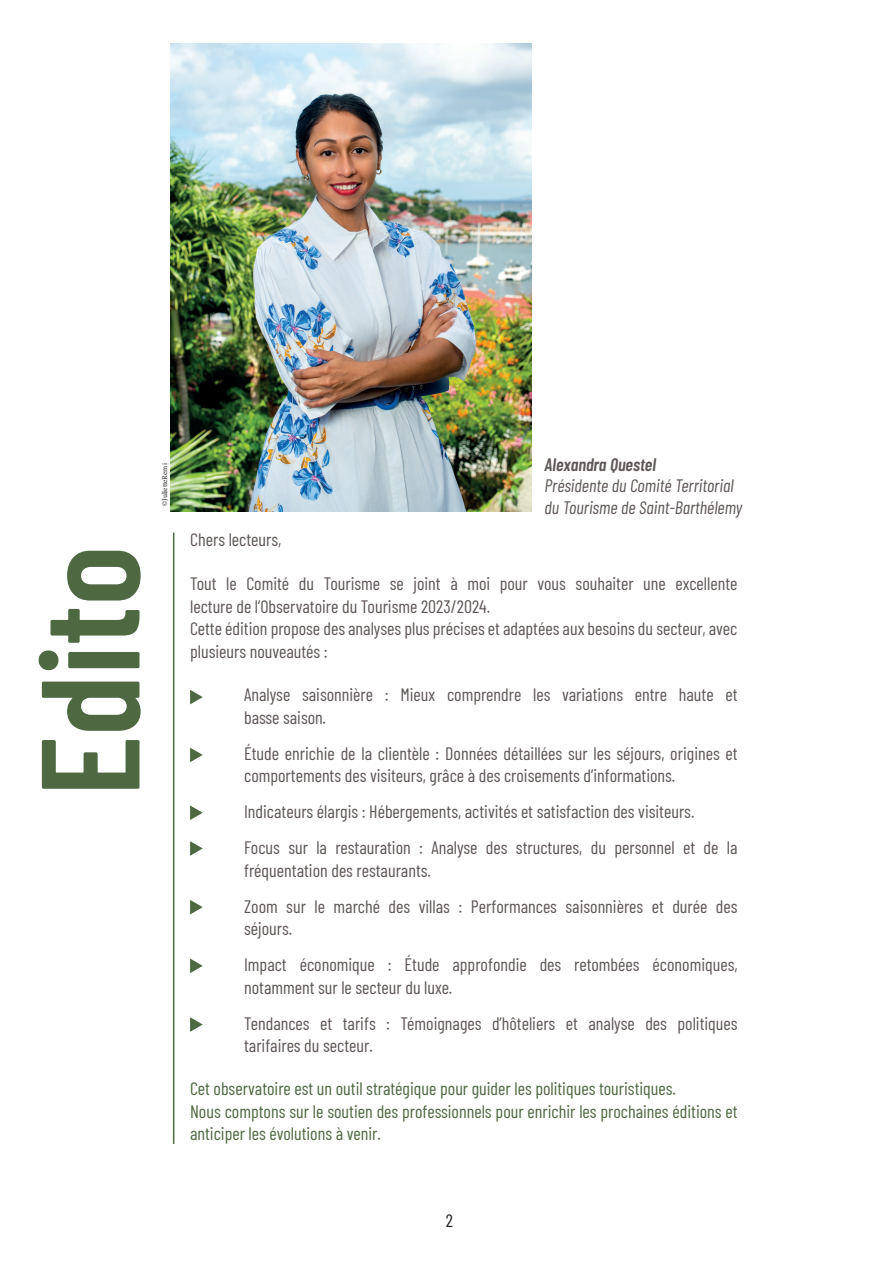
<style>
.page{position:relative;width:893px;height:1263px;background:#fff}
.page>*{position:absolute;margin:0;border:0;box-sizing:border-box;transform-origin:0 0}
.t1{font:600 139.5px "Barlow Condensed";color:#4e6842}
.t2{font:18px/22.5px "Barlow Condensed";color:#5d5655}
.t3{font:18px/22.5px "Barlow Condensed";color:#4e6842}
.t4{font:italic 18px/21.6px "Barlow Condensed";color:#5d5655}
.t5{font:italic 600 18px "Barlow Condensed";color:#5d5655}
.t6{font:18px "Barlow Condensed";color:#231f20}
.t7{font:7.5px "Minion Pro";color:#231f20}
</style>
<div class="page">
<img style="left:171px;top:44px;width:361px;height:468px">
<hr style="left:173px;top:533px;width:1px;height:611px;background:#4e6842">
<svg style="left:190px;top:747px;width:13px;height:15px"></svg>
<svg style="left:190px;top:805px;width:13px;height:15px"></svg>
<svg style="left:190px;top:841px;width:13px;height:15px"></svg>
<svg style="left:190px;top:900px;width:13px;height:14px"></svg>
<svg style="left:190px;top:958px;width:13px;height:15px"></svg>
<svg style="left:190px;top:1017px;width:13px;height:15px"></svg>
<svg style="left:190px;top:690px;width:13px;height:14px"></svg>
<h1 class="t1" style="left:-10px;top:796px;width:252px;rotate:-90deg">Edito</h1>
<p class="t7" style="left:160px;top:506px;width:44px;rotate:-90deg">©JulietteRemi</p>
<p class="t5" style="left:545px;top:452px;width:113px">Alexandra Questel</p>
<p class="t4" style="left:545px;top:474px;width:199px">Présidente du Comité Territorial du Tourisme de Saint-Barthélemy</p>
<p class="t2" style="left:190px;top:527px;width:93px">Chers lecteurs,</p>
<p class="t2" style="left:190px;top:571px;width:549px">Tout le Comité du Tourisme se joint à moi pour vous souhaiter une excellente lecture de l’Observatoire du Tourisme 2023/2024.<br>Cette édition propose des analyses plus précises et adaptées aux besoins du secteur, avec plusieurs nouveautés :</p>
<p class="t2" style="left:244px;top:682px;width:495px">Analyse saisonnière : Mieux comprendre les variations entre haute et basse saison.</p>
<p class="t2" style="left:244px;top:741px;width:495px">Étude enrichie de la clientèle : Données détaillées sur les séjours, origines et comportements des visiteurs, grâce à des croisements d’informations.</p>
<p class="t2" style="left:244px;top:792px;width:495px;line-height:36px">Indicateurs élargis : Hébergements, activités et satisfaction des visiteurs.<br>Focus sur la restauration : Analyse des structures, du personnel et de la</p>
<p class="t2" style="left:244px;top:851px;width:495px;line-height:36px">fréquentation des restaurants.<br>Zoom sur le marché des villas : Performances saisonnières et durée des</p>
<p class="t2" style="left:244px;top:909px;width:495px;line-height:36px">séjours.<br>Impact économique : Étude approfondie des retombées économiques,</p>
<p class="t2" style="left:244px;top:968px;width:495px;line-height:36px">notamment sur le secteur du luxe.<br>Tendances et tarifs : Témoignages d’hôteliers et analyse des politiques</p>
<p class="t2" style="left:244px;top:1033px;width:130px">tarifaires du secteur.</p>
<p class="t3" style="left:190px;top:1076px;width:549px">Cet observatoire est un outil stratégique pour guider les politiques touristiques.<br>Nous comptons sur le soutien des professionnels pour enrichir les prochaines éditions et anticiper les évolutions à venir.</p>
<p class="t6" style="left:446px;top:1208px;width:9px">2</p>
</div>
